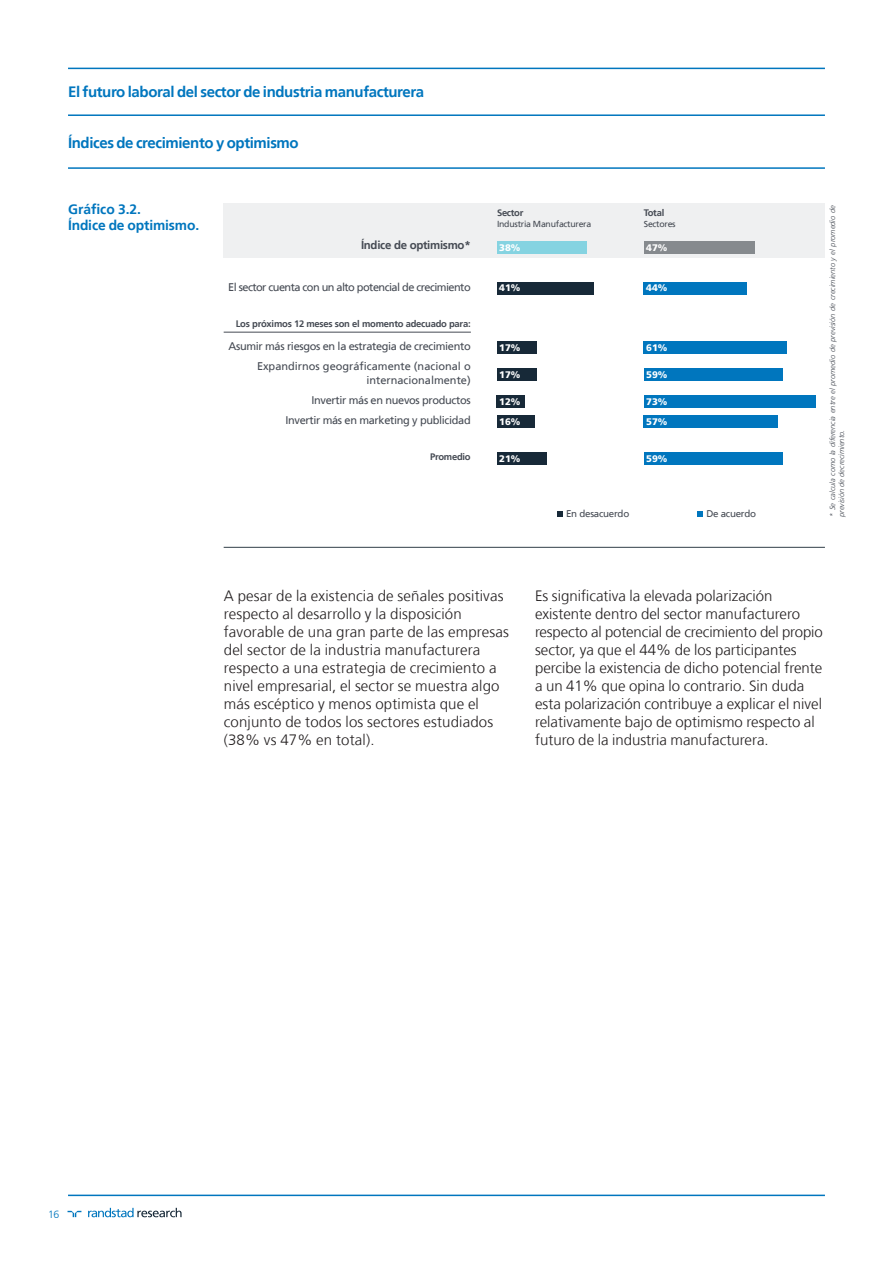
<style>
.page{position:relative;width:893px;height:1263px;background:#fff}
.page>*{position:absolute;margin:0;border:0;box-sizing:border-box;transform-origin:0 0}
.TEXTO_CORRIDO{font:300 15px/18px "Frutiger";color:#231f20}
.t1{font:700 15px "Frutiger";letter-spacing:-.025em;color:#0076be}
.Texto_corrido{font:700 13.8px "Frutiger";letter-spacing:-.01em;color:#0076be}
.t2{font:700 11.4px "Frutiger";letter-spacing:-.025em;color:#464b54}
.t3{font:11.1px/20.7px "Frutiger";letter-spacing:-.03em;color:#464b54;text-align:right}
.t4{font:11.1px "Frutiger";letter-spacing:-.05em;color:#464b54}
.t5{font:11.1px "Frutiger";color:#464b54}
.t6{font:300 10.5px "Frutiger";color:#0076be}
.t7{font:9.75px "Frutiger";letter-spacing:-.025em;color:#464b54}
.t8{font:900 9.6px/20.7px "Frutiger";color:#fff}
.t9{font:700 9.45px "Frutiger";letter-spacing:-.025em;color:#464b54}
.t10{font:8.7px "Frutiger";letter-spacing:-.03em;color:#464b54}
.t11{font:italic 300 7.5px/9px "Frutiger";color:#464b54}
</style>
<div class="page">
<svg style="left:68px;top:1208px;width:114px;height:9px"></svg>
<hr style="left:68px;top:1194px;width:757px;height:2px;background:#0076be">
<hr style="left:68px;top:68px;width:757px;height:1px;background:#0076be">
<hr style="left:68px;top:114px;width:757px;height:2px;background:#0076be">
<hr style="left:68px;top:167px;width:757px;height:2px;background:#0076be">
<div style="left:224px;top:203px;width:601px;height:55px;background:#eff0f1"></div>
<hr style="left:224px;top:332px;width:247px;height:1px;background:#464b54">
<div style="left:497px;top:282px;width:96px;height:12px;background:#172938"></div>
<div style="left:497px;top:341px;width:40px;height:12px;background:#172938"></div>
<div style="left:497px;top:368px;width:40px;height:13px;background:#172938"></div>
<div style="left:497px;top:453px;width:49px;height:12px;background:#172938"></div>
<div style="left:497px;top:395px;width:28px;height:12px;background:#172938"></div>
<div style="left:497px;top:416px;width:37px;height:12px;background:#172938"></div>
<div style="left:497px;top:241px;width:89px;height:13px;background:#85d3e1"></div>
<div style="left:644px;top:282px;width:103px;height:12px;background:#0076be"></div>
<div style="left:644px;top:341px;width:143px;height:12px;background:#0076be"></div>
<div style="left:644px;top:395px;width:171px;height:12px;background:#0076be"></div>
<div style="left:644px;top:416px;width:134px;height:12px;background:#0076be"></div>
<div style="left:644px;top:368px;width:138px;height:13px;background:#0076be"></div>
<div style="left:644px;top:453px;width:138px;height:12px;background:#0076be"></div>
<div style="left:644px;top:241px;width:110px;height:13px;background:#868a8e"></div>
<svg style="left:557px;top:511px;width:6px;height:6px"></svg>
<svg style="left:697px;top:511px;width:6px;height:6px"></svg>
<hr style="left:224px;top:547px;width:601px;height:1px;background:#313e48">
<p class="t1" style="left:68px;top:85px;width:358px">El futuro laboral del sector de industria manufacturera</p>
<p class="t1" style="left:68px;top:136px;width:232px">Índices de crecimiento y optimismo</p>
<p class="Texto_corrido" style="left:68px;top:203px;width:75px">Gráfico 3.2.</p>
<p class="Texto_corrido" style="left:68px;top:219px;width:133px">Índice de optimismo.</p>
<p class="t9" style="left:497px;top:208px;width:28px">Sector</p>
<p class="t10" style="left:497px;top:220px;width:96px">Industria Manufacturera</p>
<p class="t9" style="left:644px;top:208px;width:22px">Total</p>
<p class="t10" style="left:644px;top:220px;width:33px">Sectores</p>
<p class="t2" style="left:361px;top:240px;width:111px">Índice de optimismo*</p>
<p class="t8" style="left:499px;top:237px;width:23px">38%</p>
<p class="t8" style="left:646px;top:237px;width:23px">47%</p>
<p class="t4" style="left:228px;top:282px;width:244px">El sector cuenta con un alto potencial de crecimiento</p>
<p class="t8" style="left:499px;top:277px;width:23px">41%</p>
<p class="t8" style="left:646px;top:277px;width:23px">44%</p>
<p class="t9" style="left:236px;top:320px;width:236px">Los próximos 12 meses son el momento adecuado para:</p>
<p class="t3" style="left:228px;top:336px;width:244px">Asumir más riesgos en la estrategia de crecimiento<br>Expandirnos geográficamente (nacional o</p>
<p class="t5" style="left:366px;top:375px;width:106px">internacionalmente)</p>
<p class="t8" style="left:499px;top:337px;width:23px">17%</p>
<p class="t8" style="left:499px;top:364px;width:23px">17%</p>
<p class="t8" style="left:646px;top:337px;width:23px">61%</p>
<p class="t8" style="left:646px;top:364px;width:23px">59%</p>
<p class="t3" style="left:285px;top:390px;width:187px">Invertir más en nuevos productos<br>Invertir más en marketing y publicidad</p>
<p class="t8" style="left:499px;top:391px;width:23px">12%<br>16%</p>
<p class="t8" style="left:646px;top:391px;width:23px">73%<br>57%</p>
<p class="t9" style="left:430px;top:453px;width:42px">Promedio</p>
<p class="t8" style="left:499px;top:448px;width:23px">21%</p>
<p class="t8" style="left:646px;top:448px;width:23px">59%</p>
<p class="t7" style="left:566px;top:509px;width:65px">En desacuerdo</p>
<p class="t7" style="left:706px;top:509px;width:51px">De acuerdo</p>
<p class="t11" style="left:828px;top:517px;width:313px;rotate:-90deg">* Se calcula como la diferencia entre el promedio de previsión de crecimiento y el promedio de previsión de decrecimiento.</p>
<p class="TEXTO_CORRIDO" style="left:224px;top:588px;width:287px">A pesar de la existencia de señales positivas respecto al desarrollo y la disposición favorable de una gran parte de las empresas del sector de la industria manufacturera respecto a una estrategia de crecimiento a nivel empresarial, el sector se muestra algo más escéptico y menos optimista que el conjunto de todos los sectores estudiados (38% vs 47% en total).</p>
<p class="TEXTO_CORRIDO" style="left:535px;top:588px;width:289px">Es significativa la elevada polarización existente dentro del sector manufacturero respecto al potencial de crecimiento del propio sector, ya que el 44% de los participantes percibe la existencia de dicho potencial frente a un 41% que opina lo contrario. Sin duda esta polarización contribuye a explicar el nivel relativamente bajo de optimismo respecto al futuro de la industria manufacturera.</p>
<p class="t6" style="left:48px;top:1210px;width:13px">16</p>
</div>
